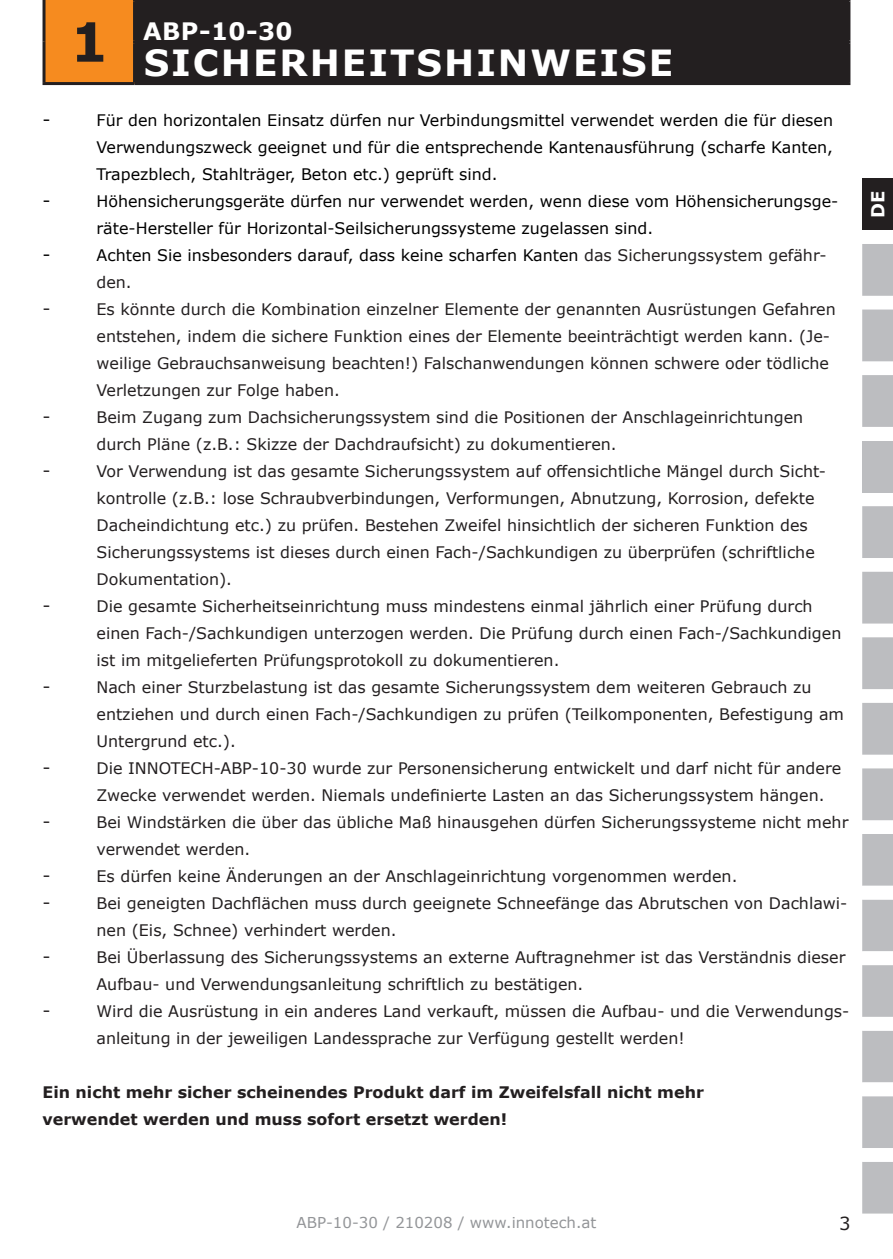
<style>
.page{position:relative;width:893px;height:1259px;background:#fff}
.page>*{position:absolute;margin:0;border:0;box-sizing:border-box;transform-origin:0 0}
.t1{font:700 54px "Verdana";color:#231f20}
.t2{font:700 36px "Verdana";letter-spacing:.055em;color:#fff}
.t3{font:700 24px "Verdana";letter-spacing:.02em;color:#fff}
.t4{font:18px "Verdana";color:#231f20}
.t5{font:18px "Verdana";color:#000}
.t6{font:700 18px "Verdana";color:#fff}
.t7{font:15.9px/27px "Verdana";color:#231f20}
.t8{font:15.9px/27px "Verdana";color:#000}
.aufzählung{font:700 15.9px "Verdana";color:#231f20}
.t9{font:15px "Verdana";color:#939598}
.s1{color:#231f20}
</style>
<div class="page">
<div style="left:862px;top:178px;width:31px;height:52px;background:#231f20"></div>
<svg style="left:862px;top:244px;width:31px;height:969px"></svg>
<div style="left:44px;top:0;width:91px;height:84px;background:#f68b1f"></div>
<div style="left:135px;top:1px;width:714px;height:81px;background:#231f20"></div>
<hr style="left:43px;top:0;width:3px;height:42px;background:#231f20">
<hr style="left:133px;top:0;width:717px;height:1px;background:#231f20">
<hr style="left:133px;top:2px;width:3px;height:38px;background:#231f20">
<hr style="left:847px;top:2px;width:3px;height:38px;background:#231f20">
<hr style="left:43px;top:42px;width:3px;height:40px;background:#231f20">
<hr style="left:133px;top:40px;width:717px;height:3px;background:#231f20">
<hr style="left:133px;top:43px;width:3px;height:39px;background:#231f20">
<hr style="left:847px;top:43px;width:3px;height:39px;background:#231f20">
<hr style="left:43px;top:82px;width:92px;height:3px;background:#231f20">
<hr style="left:135px;top:82px;width:715px;height:3px;background:#231f20">
<p class="t1" style="left:70px;top:4px;width:40px">1</p>
<p class="t3" style="left:143px;top:15px;width:151px">ABP-10-30</p>
<p class="t2" style="left:144px;top:38px;width:531px">SICHERHEITSHINWEISE</p>
<p class="t5" style="left:43px;top:107px;width:10px">-</p>
<p class="t8" style="left:97px;top:106px;width:738px;text-align:justify">Für den horizontalen Einsatz dürfen nur Verbindungsmittel verwendet werden die für diesen Verwendungszweck geeignet und für die entsprechende Kantenausführung (scharfe Kanten, Trapezblech, Stahlträger, Beton etc.) geprüft sind.</p>
<p class="t5" style="left:43px;top:188px;width:10px">-</p>
<p class="t8" style="left:97px;top:187px;width:743px">Höhensicherungsgeräte dürfen nur verwendet werden, wenn diese vom Höhensicherungsge&shy;räte-Hersteller für Horizontal-Seilsicherungssysteme zugelassen sind.</p>
<p class="t5" style="left:43px;top:242px;width:10px">-</p>
<p class="t8" style="left:97px;top:241px;width:732px">Achten Sie insbesonders darauf, dass keine scharfen Kanten <span class="s1">das Sicherungssystem gefähr&shy;den.</span></p>
<p class="t4" style="left:43px;top:296px;width:10px">-</p>
<p class="t7" style="left:97px;top:295px;width:741px">Es könnte durch die Kombination einzelner Elemente der genannten Ausrüstungen Gefahren entstehen, indem die sichere Funktion eines der Elemente beeinträchtigt werden kann. (Je&shy;weilige Gebrauchsanweisung beachten!) Falschanwendungen können schwere oder tödliche Verletzungen zur Folge haben.</p>
<p class="t4" style="left:43px;top:404px;width:10px">-</p>
<p class="t7" style="left:97px;top:403px;width:708px">Beim Zugang zum Dachsicherungssystem sind die Positionen der Anschlageinrichtungen durch Pläne (z.B.: Skizze der Dachdraufsicht) zu dokumentieren.</p>
<p class="t4" style="left:43px;top:458px;width:10px">-</p>
<p class="t7" style="left:97px;top:457px;width:731px">Vor Verwendung ist das gesamte Sicherungssystem auf offensichtliche Mängel durch Sicht&shy;kontrolle (z.B.: lose Schraubverbindungen, Verformungen, Abnutzung, Korrosion, defekte Dacheindichtung etc.) zu prüfen. Bestehen Zweifel hinsichtlich der sicheren Funktion des Sicherungssystems ist dieses durch einen Fach-/Sachkundigen zu überprüfen (schriftliche Dokumentation).</p>
<p class="t4" style="left:43px;top:593px;width:10px">-</p>
<p class="t7" style="left:97px;top:592px;width:746px">Die gesamte Sicherheitseinrichtung muss mindestens einmal jährlich einer Prüfung durch einen Fach-/Sachkundigen unterzogen werden. Die Prüfung durch einen Fach-/Sachkundigen ist im mitgelieferten Prüfungsprotokoll zu dokumentieren.</p>
<p class="t4" style="left:43px;top:674px;width:10px">-</p>
<p class="t7" style="left:97px;top:673px;width:749px">Nach einer Sturzbelastung ist das gesamte Sicherungssystem dem weiteren Gebrauch zu entziehen und durch einen Fach-/Sachkundigen zu prüfen (Teilkomponenten, Befestigung am<br>Untergrund etc.).</p>
<p class="t4" style="left:43px;top:755px;width:10px">-</p>
<p class="t7" style="left:97px;top:754px;width:746px">Die INNOTECH-ABP-10-30 wurde zur Personensicherung entwickelt und darf nicht für andere<br>Zwecke verwendet werden. Niemals undefinierte Lasten an das Sicherungssystem hängen.</p>
<p class="t4" style="left:43px;top:809px;width:10px">-</p>
<p class="t7" style="left:97px;top:808px;width:753px">Bei Windstärken die über das übliche Maß hinausgehen dürfen Sicherungssysteme nicht mehr verwendet werden.</p>
<p class="t4" style="left:43px;top:863px;width:10px">-</p>
<p class="t7" style="left:97px;top:862px;width:642px">Es dürfen keine Änderungen an der Anschlageinrichtung vorgenommen werden.</p>
<p class="t4" style="left:43px;top:890px;width:10px">-</p>
<p class="t7" style="left:97px;top:889px;width:752px">Bei geneigten Dachflächen muss durch geeignete Schneefänge das Abrutschen von Dachlawi&shy;nen (Eis, Schnee) verhindert werden.</p>
<p class="t4" style="left:43px;top:944px;width:10px">-</p>
<p class="t7" style="left:97px;top:943px;width:750px">Bei Überlassung des Sicherungssystems an externe Auftragnehmer ist das Verständnis dieser<br>Aufbau- und Verwendungsanleitung schriftlich zu bestätigen.</p>
<p class="t4" style="left:43px;top:998px;width:10px">-</p>
<p class="t7" style="left:97px;top:997px;width:754px">Wird die Ausrüstung in ein anderes Land verkauft, müssen die Aufbau- und die Verwendungs&shy;anleitung in der jeweiligen Landessprache zur Verfügung gestellt werden!</p>
<p class="aufzählung" style="left:43px;top:1081px;width:663px">Ein nicht mehr sicher scheinendes Produkt darf im Zweifelsfall nicht mehr</p>
<p class="aufzählung" style="left:43px;top:1108px;width:466px">verwendet werden und muss sofort ersetzt werden!</p>
<p class="t6" style="left:865px;top:218px;width:29px;rotate:-90deg">DE</p>
<p class="t9" style="left:297px;top:1212px;width:301px">ABP-10-30 / 210208 / www.innotech.at</p>
<p class="t4" style="left:839px;top:1211px;width:13px">3</p>
</div>
